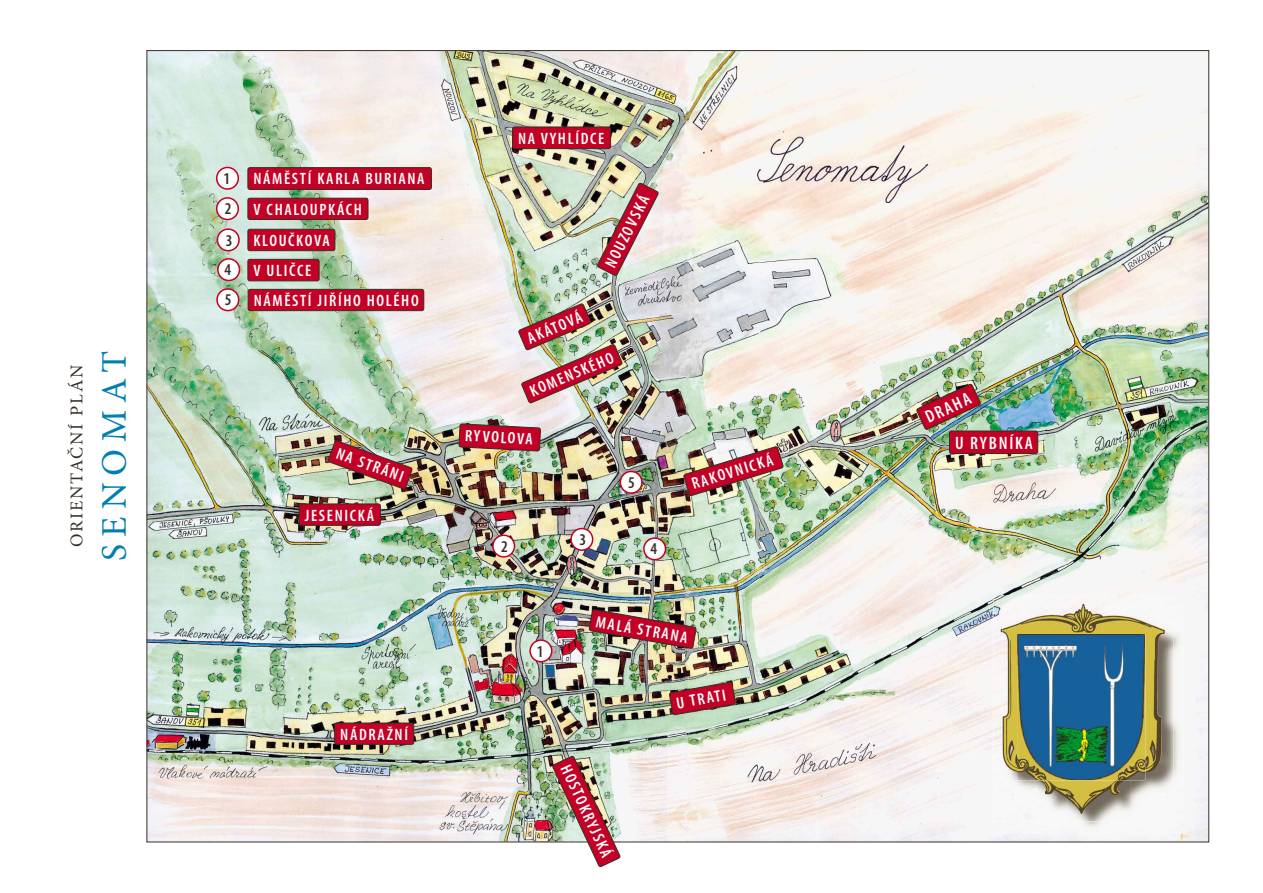
<style>
.page{position:relative;width:1263px;height:893px;background:#fff}
.page>*{position:absolute;margin:0;border:0;box-sizing:border-box;transform-origin:0 0}
.t1{font:36px "Minion Pro";letter-spacing:.19em;color:#007fb3}
.t2{font:18px "Minion Pro";letter-spacing:.1em;color:#372f25}
.t3{font:600 condensed 18px "Myriad Pro";letter-spacing:.1em;color:#fff}
.t4{font:600 condensed 16.5px "Myriad Pro";letter-spacing:.1em;color:#fff}
.t5{font:600 condensed 16.5px/30.8px "Myriad Pro";color:#372f25}
</style>
<div class="page">
<img style="left:149px;top:52px;width:1058px;height:788px">
<img style="left:683px;top:446px;width:101px;height:50px">
<img style="left:518px;top:303px;width:105px;height:101px">
<svg style="left:458px;top:423px;width:83px;height:28px;background:#b6223a"></svg>
<div style="left:299px;top:504px;width:81px;height:21px;background:#c30025;border-radius:2px"></div>
<div style="left:299px;top:504px;width:82px;height:21px;border:1px solid #372f25;border-radius:2px"></div>
<img style="left:327px;top:440px;width:86px;height:50px">
<div style="left:335px;top:723px;width:79px;height:21px;background:#c30025;border-radius:2px"></div>
<div style="left:334px;top:723px;width:80px;height:21px;border:1px solid #372f25;border-radius:2px"></div>
<svg style="left:669px;top:681px;width:67px;height:34px;background:#b44854"></svg>
<img style="left:588px;top:609px;width:109px;height:40px">
<img style="left:916px;top:383px;width:65px;height:47px">
<div style="left:949px;top:431px;width:89px;height:22px;background:#c30025;border-radius:2px"></div>
<div style="left:949px;top:431px;width:89px;height:23px;border:1px solid #372f25;border-radius:2px"></div>
<div style="left:248px;top:229px;width:87px;height:22px;background:#c30025;border-radius:2px"></div>
<div style="left:248px;top:229px;width:87px;height:22px;border:1px solid #372f25;border-radius:2px"></div>
<div style="left:512px;top:127px;width:98px;height:22px;background:#c30025;border-radius:2px"></div>
<div style="left:512px;top:127px;width:99px;height:22px;border:1px solid #372f25;border-radius:2px"></div>
<img style="left:596px;top:182px;width:63px;height:95px">
<div style="left:248px;top:259px;width:71px;height:22px;background:#c30025;border-radius:2px"></div>
<div style="left:248px;top:259px;width:71px;height:22px;border:1px solid #372f25;border-radius:2px"></div>
<div style="left:248px;top:198px;width:120px;height:21px;background:#c30025;border-radius:2px"></div>
<div style="left:248px;top:198px;width:120px;height:22px;border:1px solid #372f25;border-radius:2px"></div>
<div style="left:248px;top:168px;width:183px;height:21px;background:#c30025;border-radius:2px"></div>
<div style="left:248px;top:167px;width:184px;height:23px;border:1px solid #372f25;border-radius:2px"></div>
<div style="left:248px;top:289px;width:176px;height:22px;background:#c30025;border-radius:2px"></div>
<div style="left:248px;top:289px;width:176px;height:22px;border:1px solid #372f25;border-radius:2px"></div>
<img style="left:552px;top:755px;width:69px;height:112px">
<svg style="left:620px;top:471px;width:22px;height:22px"></svg>
<div style="left:620px;top:471px;width:23px;height:23px;border:1px solid #c30025;border-radius:50%"></div>
<svg style="left:493px;top:535px;width:21px;height:22px"></svg>
<div style="left:492px;top:534px;width:23px;height:24px;border:1px solid #c30025;border-radius:50%"></div>
<svg style="left:571px;top:528px;width:22px;height:22px"></svg>
<div style="left:570px;top:528px;width:23px;height:23px;border:1px solid #c30025;border-radius:50%"></div>
<div style="left:644px;top:538px;width:21px;height:22px;background:#fff;border-radius:50%"></div>
<div style="left:643px;top:537px;width:23px;height:23px;border:1px solid #c30025;border-radius:50%"></div>
<svg style="left:530px;top:640px;width:22px;height:22px"></svg>
<div style="left:529px;top:639px;width:23px;height:23px;border:1px solid #c30025;border-radius:50%"></div>
<div style="left:217px;top:167px;width:21px;height:22px;background:#fff;border-radius:50%"></div>
<div style="left:216px;top:167px;width:23px;height:23px;border:1px solid #c30025;border-radius:50%"></div>
<div style="left:217px;top:198px;width:21px;height:21px;background:#fff;border-radius:50%"></div>
<div style="left:216px;top:197px;width:23px;height:23px;border:1px solid #c30025;border-radius:50%"></div>
<svg style="left:217px;top:229px;width:22px;height:22px"></svg>
<div style="left:217px;top:228px;width:23px;height:23px;border:1px solid #c30025;border-radius:50%"></div>
<div style="left:218px;top:259px;width:21px;height:21px;background:#fff;border-radius:50%"></div>
<div style="left:217px;top:258px;width:23px;height:23px;border:1px solid #c30025;border-radius:50%"></div>
<svg style="left:217px;top:289px;width:22px;height:22px"></svg>
<div style="left:216px;top:288px;width:23px;height:23px;border:1px solid #c30025;border-radius:50%"></div>
<img style="left:1139px;top:606px;width:45px;height:226px">
<img style="left:1002px;top:821px;width:137px;height:11px">
<img style="left:993px;top:595px;width:180px;height:45px">
<img style="left:993px;top:640px;width:9px;height:181px">
<img style="left:1002px;top:606px;width:171px;height:54px">
<img style="left:1002px;top:660px;width:43px;height:161px">
<img style="left:1131px;top:660px;width:42px;height:161px">
<img style="left:1045px;top:780px;width:86px;height:41px">
<img style="left:1017px;top:634px;width:128px;height:146px">
<p class="t2" style="left:66px;top:547px;width:184px;rotate:-90deg">ORIENTAČNÍ PLÁN</p>
<h1 class="t1" style="left:93px;top:561px;width:211px;rotate:-90deg">SENOMAT</h1>
<p class="t5" style="left:224px;top:163px;width:10px">1<br>2<br>3</p>
<p class="t5" style="left:225px;top:254px;width:8px">4<br>5</p>
<p class="t4" style="left:253px;top:170px;width:173px">NÁMĚSTÍ KARLA BURIANA</p>
<p class="t4" style="left:253px;top:200px;width:110px">V CHALOUPKÁCH</p>
<p class="t4" style="left:253px;top:232px;width:78px">KLOUČKOVA</p>
<p class="t4" style="left:253px;top:262px;width:59px">V ULIČCE</p>
<p class="t4" style="left:254px;top:292px;width:166px">NÁMĚSTÍ JIŘÍHO HOLÉHO</p>
<p class="t4" style="left:340px;top:444px;width:72px;rotate:20deg">NA STRÁNI</p>
<p class="t4" style="left:305px;top:506px;width:71px">JESENICKÁ</p>
<p class="t4" style="left:340px;top:725px;width:69px">NÁDRAŽNÍ</p>
<p class="t4" style="left:518px;top:129px;width:88px">NA VYHLÍDCE</p>
<p class="t4" style="left:524px;top:331px;width:60px;rotate:-23deg">AKÁTOVÁ</p>
<p class="t4" style="left:601px;top:262px;width:80px;rotate:-63deg">NOUZOVSKÁ</p>
<p class="t4" style="left:527px;top:383px;width:91px;rotate:-23deg">KOMENSKÉHO</p>
<p class="t4" style="left:466px;top:426px;width:69px;rotate:3deg">RYVOLOVA</p>
<p class="t5" style="left:628px;top:467px;width:8px">5</p>
<p class="t5" style="left:501px;top:531px;width:8px">2</p>
<p class="t5" style="left:579px;top:524px;width:8px">3</p>
<p class="t5" style="left:651px;top:533px;width:8px">4</p>
<p class="t4" style="left:690px;top:475px;width:86px;rotate:-17deg">RAKOVNICKÁ</p>
<p class="t5" style="left:537px;top:637px;width:8px">1</p>
<p class="t4" style="left:598px;top:613px;width:94px;rotate:10deg">MALÁ STRANA</p>
<p class="t4" style="left:675px;top:694px;width:52px;rotate:-10deg">U TRATI</p>
<p class="t4" style="left:573px;top:762px;width:101px;rotate:65deg">HOSTOKRYJSKÁ</p>
<p class="t3" style="left:922px;top:409px;width:50px;rotate:-25deg">DRAHA</p>
<p class="t3" style="left:955px;top:433px;width:79px">U RYBNÍKA</p>
</div>
